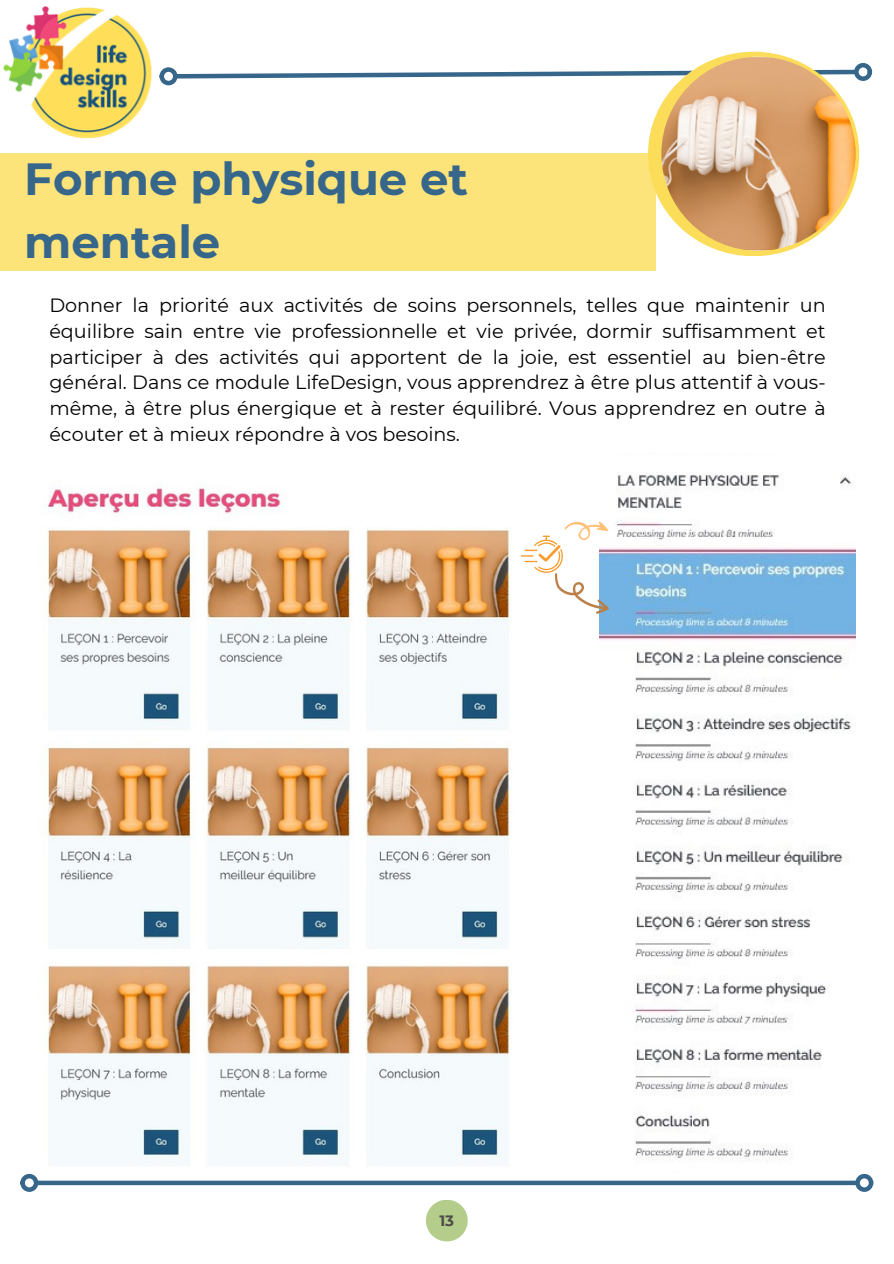
<style>
.page{position:relative;width:894px;height:1264px;background:#fff}
.page>*{position:absolute;margin:0;border:0;box-sizing:border-box;transform-origin:0 0}
.t1{font:700 45px/63px "Montserrat";color:#37668b}
.t2{font:19.2px/25.8px "Montserrat";color:#000;text-align:justify}
.t3{font:700 15px "Montserrat";color:#000}
</style>
<div class="page">
<div style="left:0;top:154px;width:655px;height:117px;background:#fde47a"></div>
<img style="left:3px;top:6px;width:149px;height:133px">
<svg style="left:173px;top:67px;width:686px;height:14px"></svg>
<div style="left:159px;top:67px;width:18px;height:18px;border:4px solid #37668b;border-radius:50%"></div>
<div style="left:853px;top:63px;width:18px;height:18px;border:4px solid #37668b;border-radius:50%"></div>
<div style="left:426px;top:1199px;width:41px;height:42px;background:#b4cd8b;border-radius:50%"></div>
<div style="left:37px;top:1180px;width:819px;height:5px;background:#37668b"></div>
<div style="left:20px;top:1173px;width:18px;height:18px;border:4px solid #37668b;border-radius:50%"></div>
<div style="left:855px;top:1173px;width:18px;height:18px;border:4px solid #37668b;border-radius:50%"></div>
<div style="left:647px;top:52px;width:211px;height:204px;background:#fbdd5a;border-radius:50%"></div>
<img style="left:661px;top:57px;width:194px;height:194px;border-radius:50%">
<img style="left:599px;top:473px;width:255px;height:688px">
<img style="left:46px;top:488px;width:465px;height:676px">
<svg style="left:520px;top:508px;width:88px;height:106px"></svg>
<h1 class="t1" style="left:24px;top:148px;width:445px">Forme physique et mentale</h1>
<p class="t2" style="left:49px;top:292px;width:777px">Donner la priorité aux activités de soins personnels, telles que maintenir un équilibre sain entre vie professionnelle et vie privée, dormir suffisamment et participer à des activités qui apportent de la joie, est essentiel au bien-être général. Dans ce module LifeDesign, vous apprendrez à être plus attentif à vous&shy;même, à être plus énergique et à rester équilibré. Vous apprendrez en outre à écouter et à mieux répondre à vos besoins.</p>
<p class="t3" style="left:439px;top:1210px;width:16px">13</p>
</div>
